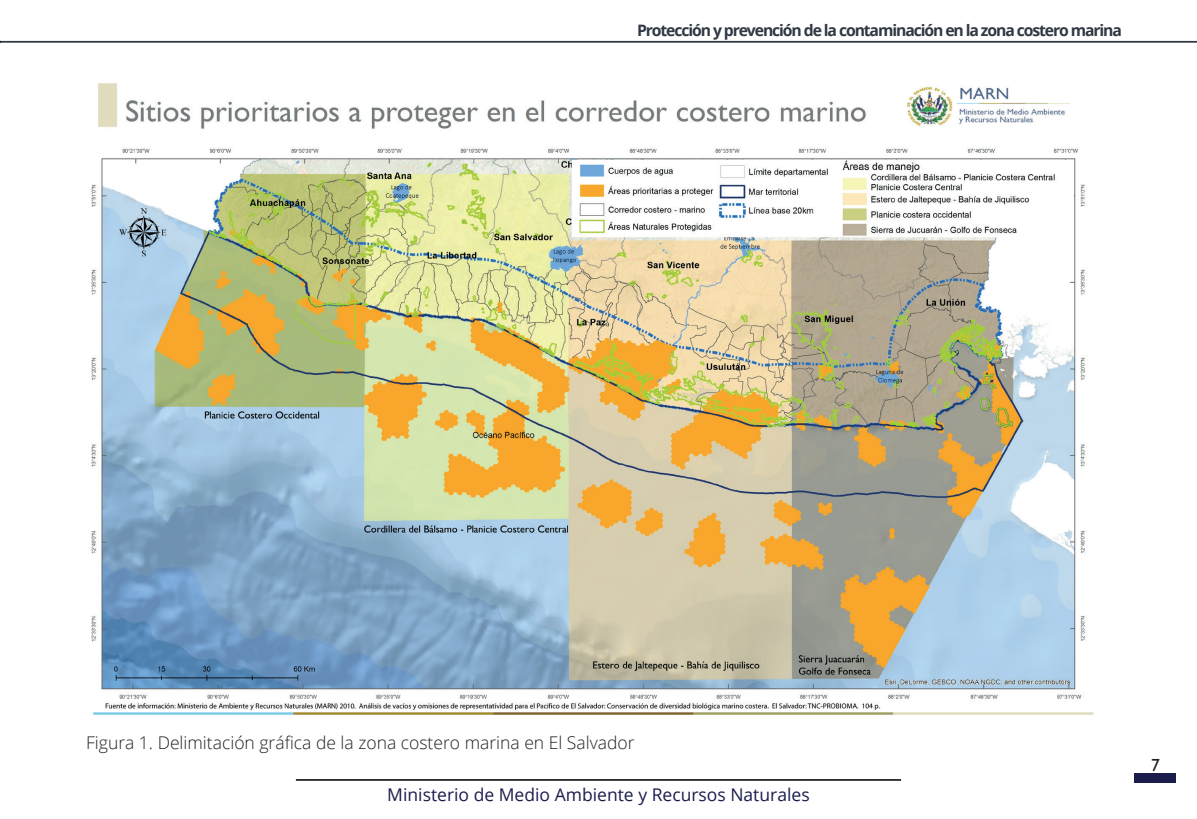
<style>
.page{position:relative;width:1197px;height:819px;background:#fff}
.page>*{position:absolute;margin:0;border:0;box-sizing:border-box;transform-origin:0 0}
.t1{font:300 17.5px "Open Sans";color:#231f20}
.t2{font:17.5px "Open Sans";color:#1a1d4c}
.t3{font:17.5px "Gill Sans";color:#231f20}
.t4{font:700 15.75px "Open Sans";letter-spacing:-.07em;color:#303844}
</style>
<div class="page">
<div style="left:1134px;top:774px;width:42px;height:9px;background:#1a1d4c"></div>
<hr style="left:296px;top:779px;width:605px;height:2px;background:#231f20">
<hr style="left:0;top:41px;width:1197px;height:2px;background:#303844">
<img style="left:91px;top:83px;width:1003px;height:632px">
<p class="t4" style="left:637px;top:19px;width:487px">Protección y prevención de la contaminación en la zona costero marina</p>
<p class="t1" style="left:86px;top:730px;width:550px">Figura 1. Delimitación gráfica de la zona costero marina en El Salvador</p>
<p class="t2" style="left:387px;top:782px;width:424px">Ministerio de Medio Ambiente y Recursos Naturales</p>
<p class="t3" style="left:1151px;top:755px;width:10px">7</p>
</div>
